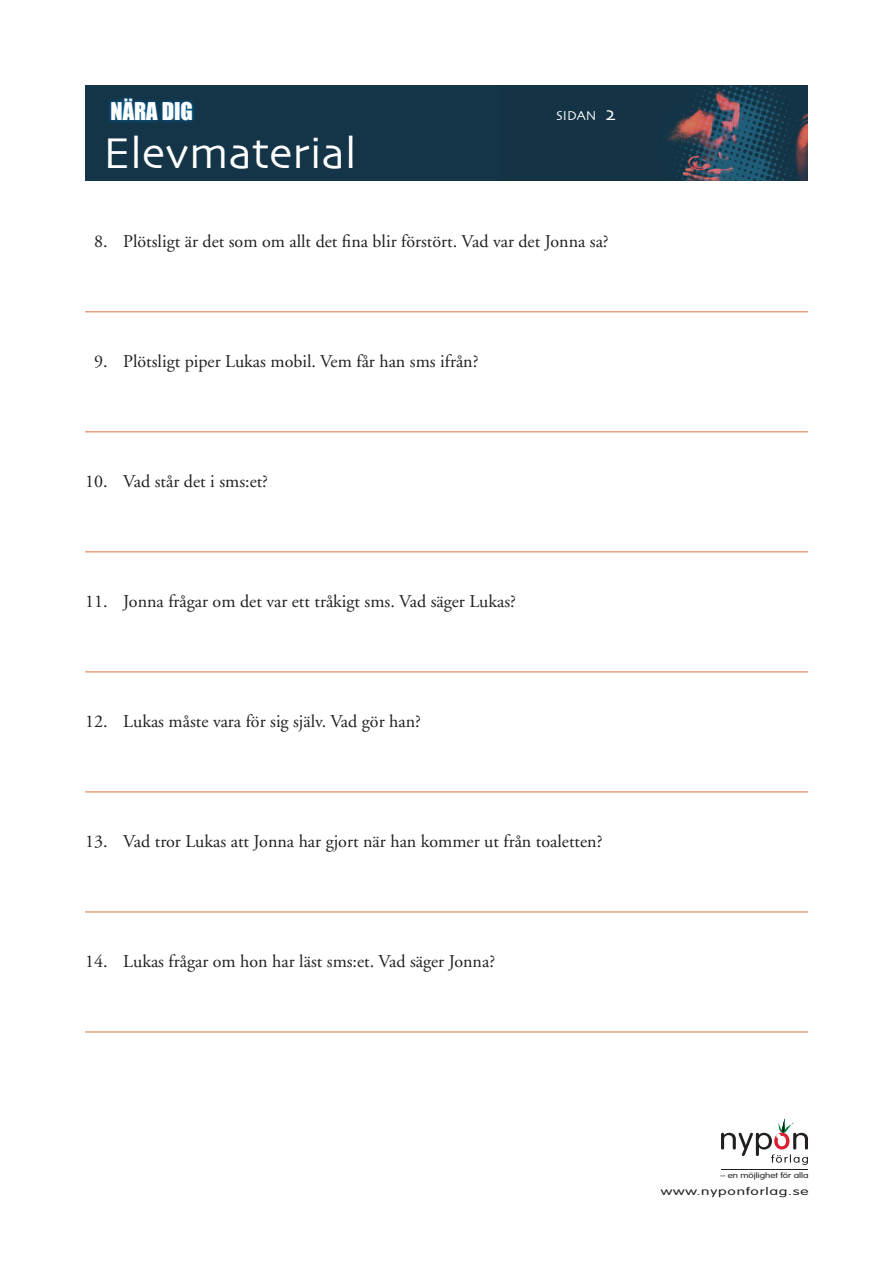
<style>
.page{position:relative;width:893px;height:1263px;background:#fff}
.page>*{position:absolute;margin:0;border:0;box-sizing:border-box;transform-origin:0 0}
.t1{font:45px "Skia";color:#fff}
.t2{font:22.5px "Impact";color:#fff}
.t3{font:18px "Adobe Garamond";color:#231f20}
.t4{font:13.5px "Skia";color:#fff}
.t5{font:300 10.5px "VAG Rounded";letter-spacing:.05em;color:#231f20;scale:1.48 1}
.t6{font:300 7.65px "VAG Rounded";letter-spacing:-.005em;color:#231f20;scale:1.28 1}
.s1{font-size:19.5px}
</style>
<div class="page">
<div style="left:85px;top:85px;width:723px;height:95px;background:#143547"></div>
<img style="left:667px;top:85px;width:141px;height:95px">
<div style="left:107px;top:95px;width:90px;height:30px;background:#0067aa;opacity:.75"></div>
<svg style="left:721px;top:1118px;width:87px;height:47px"></svg>
<hr style="left:721px;top:1170px;width:87px;height:1px;background:#231f20">
<hr style="left:85px;top:311px;width:723px;height:1px;background:#d9733d">
<hr style="left:85px;top:431px;width:723px;height:1px;background:#d9733d">
<hr style="left:85px;top:551px;width:723px;height:1px;background:#d9733d">
<hr style="left:85px;top:671px;width:723px;height:1px;background:#d9733d">
<hr style="left:85px;top:791px;width:723px;height:1px;background:#d9733d">
<hr style="left:85px;top:911px;width:723px;height:1px;background:#d9733d">
<hr style="left:85px;top:1031px;width:723px;height:1px;background:#d9733d">
<p class="t2" style="left:111px;top:97px;width:84px">Nära dig</p>
<p class="t4" style="left:556px;top:107px;width:61px">sidan <span class="s1">2</span></p>
<h1 class="t1" style="left:103px;top:126px;width:255px">Elevmaterial</h1>
<p class="t3" style="left:94px;top:232px;width:516px">8. Plötsligt är det som om allt det fina blir förstört. Vad var det Jonna sa?</p>
<p class="t3" style="left:94px;top:352px;width:386px">9. Plötsligt piper Lukas mobil. Vem får han sms ifrån?</p>
<p class="t3" style="left:85px;top:472px;width:185px">10. Vad står det i sms:et?</p>
<p class="t3" style="left:85px;top:592px;width:432px">11. Jonna frågar om det var ett tråkigt sms. Vad säger Lukas?</p>
<p class="t3" style="left:85px;top:712px;width:337px">12. Lukas måste vara för sig själv. Vad gör han?</p>
<p class="t3" style="left:85px;top:832px;width:519px">13. Vad tror Lukas att Jonna har gjort när han kommer ut från toaletten?</p>
<p class="t3" style="left:85px;top:952px;width:412px">14. Lukas frågar om hon har läst sms:et. Vad säger Jonna?</p>
<p class="t6" style="left:720px;top:1170px;width:70px">– en möjlighet för alla</p>
<p class="t5" style="left:661px;top:1185px;width:101px">www.nyponforlag.se</p>
</div>
